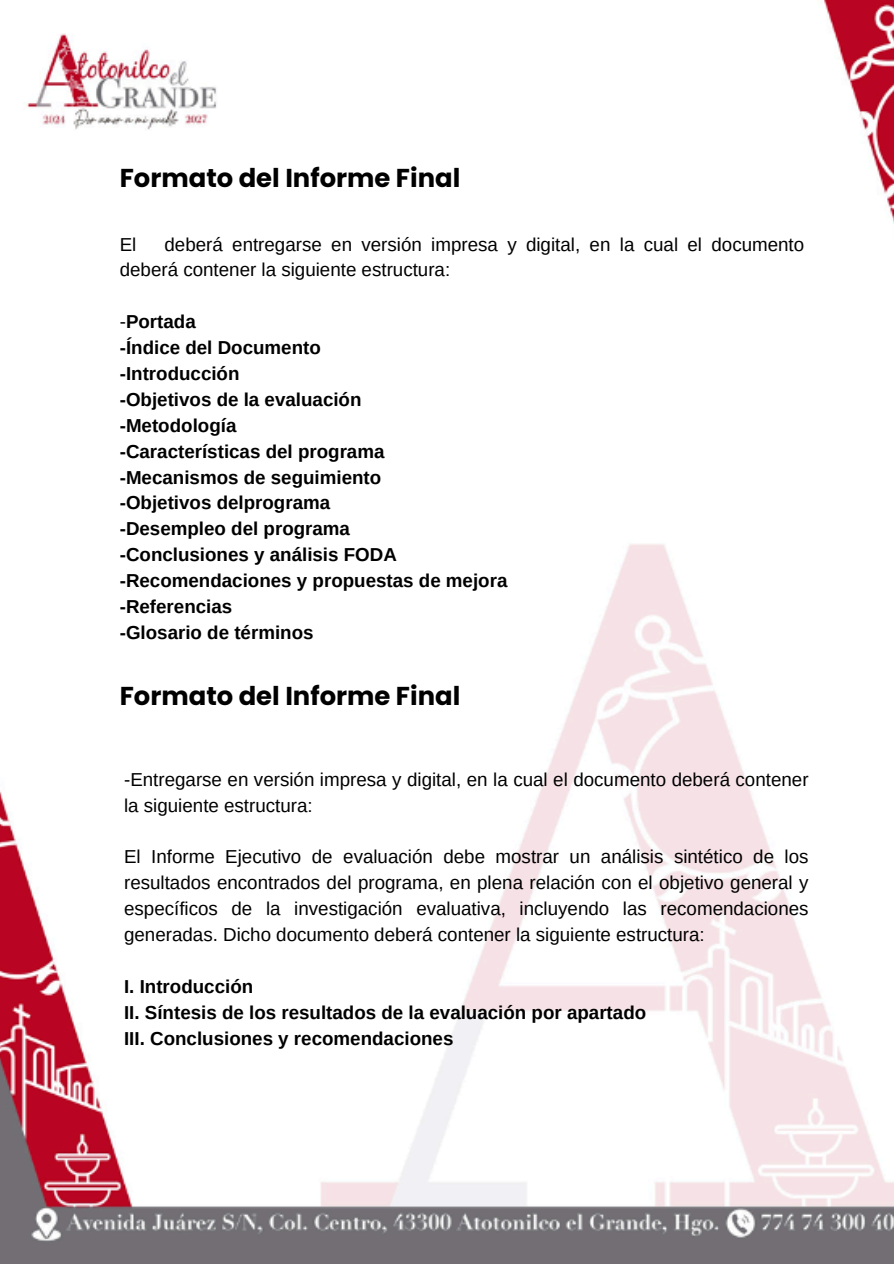
<style>
.page{position:relative;width:894px;height:1264px;background:#fff}
.page>*{position:absolute;margin:0;border:0;box-sizing:border-box;transform-origin:0 0}
.t1{font:700 25.8px "Poppins";color:#000}
.t2{font:18.75px/25.8px "Arimo";color:#000}
.t3{font:700 18.75px/25.8px "Arimo";color:#000}
.s1{font-weight:400}
</style>
<div class="page">
<img style="left:0;top:0;width:893px;height:1263px">
<h2 class="t1" style="left:120px;top:159px;width:342px">Formato del Informe Final</h2>
<p class="t2" style="left:120px;top:231px;width:685px;text-indent:45px">deberá entregarse en versión impresa y digital, en la cual el documento deberá contener la siguiente estructura:</p>
<p class="t3" style="left:120px;top:309px;width:78px"><span class="s1">-</span>Portada</p>
<p class="t3" style="left:120px;top:335px;width:202px">-Índice del Documento</p>
<p class="t3" style="left:120px;top:360px;width:121px">-Introducción</p>
<p class="t3" style="left:120px;top:386px;width:243px">-Objetivos de la evaluación</p>
<p class="t3" style="left:120px;top:412px;width:118px">-Metodología</p>
<p class="t3" style="left:120px;top:438px;width:266px">-Características del programa</p>
<p class="t3" style="left:120px;top:464px;width:263px">-Mecanismos de seguimiento</p>
<p class="t3" style="left:120px;top:490px;width:212px">-Objetivos delprograma</p>
<p class="t3" style="left:120px;top:516px;width:232px">-Desempleo del programa</p>
<p class="t3" style="left:120px;top:542px;width:278px">-Conclusiones y análisis FODA</p>
<p class="t3" style="left:120px;top:567px;width:389px">-Recomendaciones y propuestas de mejora</p>
<p class="t3" style="left:120px;top:593px;width:114px">-Referencias</p>
<p class="t3" style="left:120px;top:619px;width:195px">-Glosario de términos</p>
<p class="t2" style="left:120px;top:231px;width:18px">El</p>
<h1 class="t1" style="left:120px;top:677px;width:342px">Formato del Informe Final</h1>
<p class="t2" style="left:124px;top:766px;width:685px">-Entregarse en versión impresa y digital, en la cual el documento deberá contener la siguiente estructura:</p>
<p class="t2" style="left:124px;top:844px;width:685px;text-align:justify">El Informe Ejecutivo de evaluación debe mostrar un análisis sintético de los resultados encontrados del programa, en plena relación con el objetivo general y específicos de la investigación evaluativa, incluyendo las recomendaciones generadas. Dicho documento deberá contener la siguiente estructura:</p>
<h3 class="t3" style="left:124px;top:973px;width:523px">I. Introducción<br>II. Síntesis de los resultados de la evaluación por apartado<br>III. Conclusiones y recomendaciones</h3>
</div>
